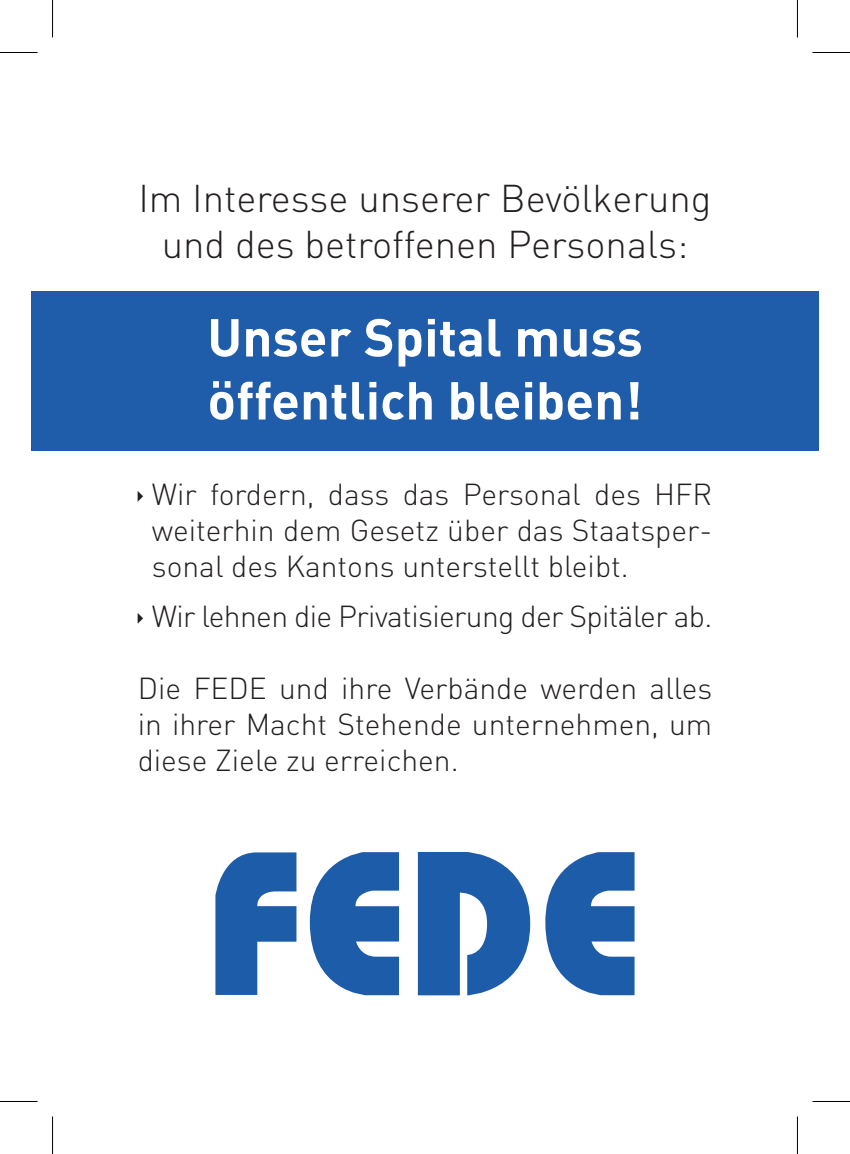
<style>
.page{position:relative;width:850px;height:1154px;background:#fff}
.page>*{position:absolute;margin:0;border:0;box-sizing:border-box;transform-origin:0 0}
.t1{font:700 52.5px/63px "DIN Pro";color:#fff}
.t2{font:300 38.25px/46px "DIN Pro";color:#231f20;text-align:center}
.t3{font:300 30px/36px "DIN Pro";color:#231f20;text-align:justify}
.t4{font:300 30px "DIN Pro";letter-spacing:-.02em;color:#231f20}
</style>
<div class="page">
<div style="left:31px;top:291px;width:787px;height:159px;background:#1f5caa"></div>
<svg style="left:417px;top:852px;width:113px;height:143px"></svg>
<svg style="left:215px;top:852px;width:81px;height:143px"></svg>
<svg style="left:310px;top:852px;width:89px;height:143px"></svg>
<svg style="left:545px;top:852px;width:89px;height:143px"></svg>
<hr style="left:0;top:52px;width:38px;height:1px;background:#000">
<hr style="left:812px;top:52px;width:37px;height:1px;background:#000">
<hr style="left:0;top:1101px;width:38px;height:1px;background:#000">
<hr style="left:812px;top:1101px;width:37px;height:1px;background:#000">
<hr style="left:52px;top:0;width:1px;height:38px;background:#000">
<hr style="left:52px;top:1116px;width:1px;height:38px;background:#000">
<hr style="left:796px;top:0;width:1px;height:38px;background:#000">
<hr style="left:796px;top:1116px;width:1px;height:38px;background:#000">
<p class="t2" style="left:138px;top:174px;width:574px">Im Interesse unserer Bevölkerung und des betroffenen Personals:</p>
<p class="t1" style="left:207px;top:304px;width:437px">Unser Spital muss öffentlich bleiben!</p>
<p class="t3" style="left:152px;top:475px;width:561px">Wir fordern, dass das Personal des HFR weiterhin dem Gesetz über das Staatsper&shy;sonal des Kantons unterstellt bleibt.</p>
<p class="t4" style="left:152px;top:596px;width:561px">Wir lehnen die Privatisierung der Spitäler ab.</p>
<p class="t3" style="left:138px;top:669px;width:576px">Die FEDE und ihre Verbände werden alles in ihrer Macht Stehende unternehmen, um diese Ziele zu erreichen.</p>
</div>
